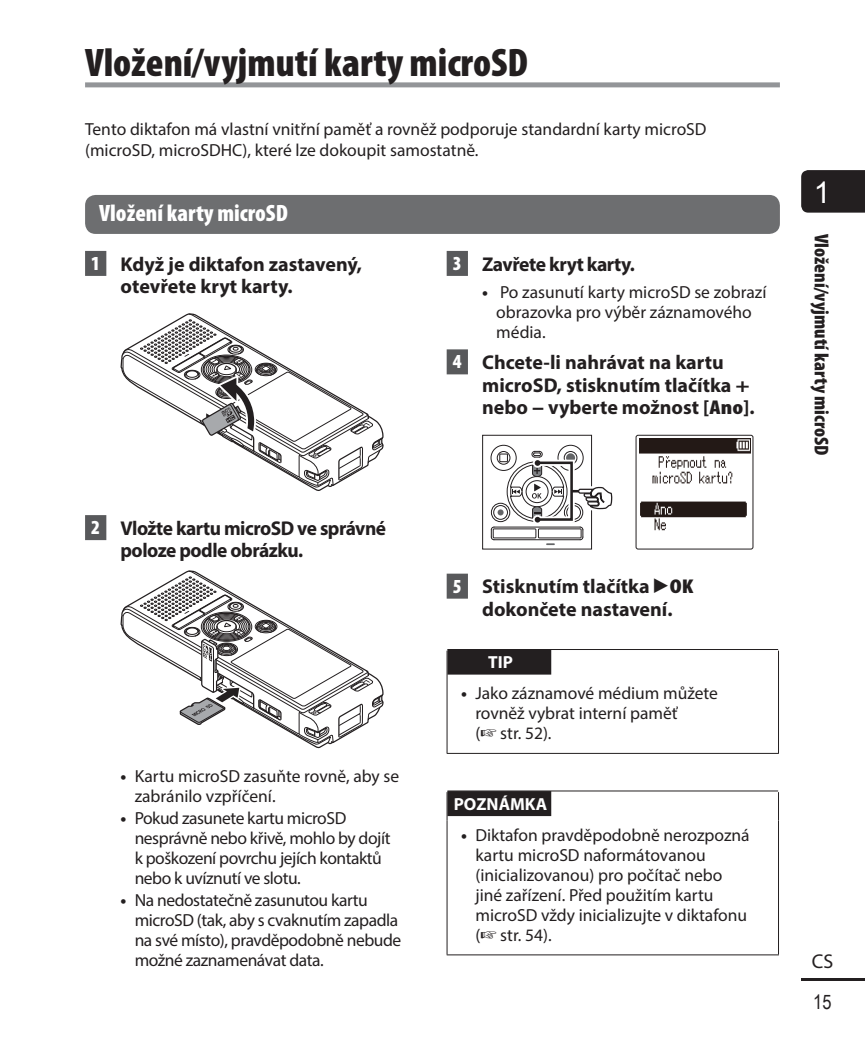
<style>
.page{position:relative;width:865px;height:1049px;background:#fff}
.page>*{position:absolute;margin:0;border:0;box-sizing:border-box;transform-origin:0 0}
.t1{font:900 condensed 40px "Myriad Pro";color:#231f20}
.t2{font:30px "Arial";color:#fff}
.t3{font:900 condensed 23.75px "Myriad Pro";color:#fff}
.t4{font:700 20px/22.5px "Myriad Pro";color:#231f20}
.t5{font:700 20px/22.5px "Myriad Pro";letter-spacing:-.025em;color:#231f20}
.t6{font:900 condensed 20px "Myriad Pro";color:#231f20}
.t7{font:20px "Arial Narrow";color:#231f20}
.t8{font:20px "Myriad Pro";color:#231f20}
.t9{font:17.5px/20px "Myriad Pro";color:#231f20}
.t10{font:17.5px/20px "Myriad Pro";letter-spacing:-.025em;color:#231f20}
.t11{font:700 17.5px "Myriad Pro";color:#fff}
.s1{font-weight:900;font-stretch:condensed;color:#fff}
.s2{font-weight:700}
.s3{font-weight:900;font-stretch:condensed}
.s4{font-family:"AP Yakumono";font-weight:400}
</style>
<div class="page">
<div style="left:801px;top:170px;width:64px;height:43px;background:#231f20"></div>
<hr style="left:801px;top:978px;width:64px;height:3px;background:#231f20">
<div style="left:85px;top:195px;width:695px;height:39px;background:#6d6e70;border-radius:11px"></div>
<div style="left:85px;top:251px;width:21px;height:25px;background:#58595b"></div>
<div style="left:85px;top:515px;width:21px;height:25px;background:#58595b"></div>
<svg style="left:122px;top:313px;width:262px;height:175px"></svg>
<svg style="left:122px;top:571px;width:262px;height:174px"></svg>
<div style="left:446px;top:251px;width:22px;height:25px;background:#58595b"></div>
<div style="left:446px;top:349px;width:22px;height:25px;background:#58595b"></div>
<div style="left:446px;top:574px;width:22px;height:25px;background:#58595b"></div>
<div style="left:635px;top:435px;width:118px;height:114px;border:1px solid #231f20;border-radius:2px"></div>
<div style="left:482px;top:435px;width:110px;height:114px;border:1px solid #231f20"></div>
<hr style="left:494px;top:539px;width:86px;height:1px;background:#231f20">
<hr style="left:494px;top:527px;width:86px;height:1px;background:#231f20">
<svg style="left:490px;top:526px;width:4px;height:14px"></svg>
<div style="left:491px;top:503px;width:19px;height:19px;border:1px solid #231f20;border-radius:50%"></div>
<div style="left:493px;top:505px;width:15px;height:15px;border:1px solid #231f20;border-radius:50%"></div>
<div style="left:490px;top:445px;width:26px;height:26px;border:1px solid #231f20;border-radius:50%"></div>
<div style="left:497px;top:451px;width:13px;height:13px;border:1px solid #231f20;border-radius:50%"></div>
<div style="left:564px;top:503px;width:19px;height:19px;border:1px solid #231f20;border-radius:50%"></div>
<div style="left:566px;top:505px;width:15px;height:15px;border:1px solid #231f20;border-radius:50%"></div>
<div style="left:557px;top:445px;width:26px;height:26px;border:1px solid #231f20;border-radius:50%"></div>
<div style="left:564px;top:451px;width:13px;height:13px;border:1px solid #231f20;border-radius:50%"></div>
<svg style="left:579px;top:526px;width:4px;height:14px"></svg>
<svg style="left:566px;top:453px;width:9px;height:9px"></svg>
<svg style="left:497px;top:509px;width:6px;height:6px"></svg>
<svg style="left:546px;top:543px;width:9px;height:2px"></svg>
<div style="left:493px;top:528px;width:43px;height:10px;border:1px solid #231f20"></div>
<div style="left:538px;top:528px;width:43px;height:10px;border:1px solid #231f20"></div>
<div style="left:499px;top:454px;width:9px;height:8px;border:1px solid #231f20"></div>
<img style="left:639px;top:438px;width:111px;height:93px">
<div style="left:533px;top:515px;width:9px;height:9px;border:4px solid #fff;border-radius:50%"></div>
<div style="left:536px;top:460px;width:38px;height:63px;border:6px solid #fff"></div>
<svg style="left:571px;top:434px;width:42px;height:80px"></svg>
<div style="left:538px;top:461px;width:35px;height:60px;border:3px solid #231f20"></div>
<svg style="left:510px;top:451px;width:54px;height:71px"></svg>
<svg style="left:446px;top:651px;width:1px;height:28px"></svg>
<svg style="left:778px;top:651px;width:1px;height:28px"></svg>
<hr style="left:446px;top:679px;width:1px;height:74px;background:#231f20">
<hr style="left:778px;top:679px;width:1px;height:74px;background:#231f20">
<hr style="left:446px;top:753px;width:333px;height:1px;background:#231f20">
<hr style="left:447px;top:649px;width:331px;height:1px;background:#231f20">
<div style="left:447px;top:649px;width:104px;height:25px;background:#231f20"></div>
<svg style="left:446px;top:792px;width:1px;height:28px"></svg>
<svg style="left:778px;top:792px;width:1px;height:28px"></svg>
<hr style="left:446px;top:820px;width:1px;height:134px;background:#231f20">
<hr style="left:778px;top:820px;width:1px;height:134px;background:#231f20">
<hr style="left:446px;top:954px;width:333px;height:1px;background:#231f20">
<hr style="left:447px;top:790px;width:331px;height:1px;background:#231f20">
<div style="left:447px;top:791px;width:104px;height:25px;background:#231f20"></div>
<div style="left:85px;top:82px;width:695px;height:5px;background:#939598"></div>
<h1 class="t1" style="left:85px;top:47px;width:444px">Vložení/vyjmutí karty microSD</h1>
<p class="t9" style="left:85px;top:120px;width:623px;line-height:21.2px">Tento diktafon má vlastní vnitřní paměť a rovněž podporuje standardní karty microSD (microSD, microSDHC), které lze dokoupit samostatně.</p>
<h3 class="t3" style="left:99px;top:204px;width:190px">Vložení karty microSD</h3>
<p class="t4" style="left:120px;top:254px;width:243px;text-indent:-29px"><span class="s1">1</span> Když je diktafon zastavený, otevřete kryt karty.</p>
<p class="t5" style="left:120px;top:518px;width:267px;text-indent:-29px"><span class="s1">2</span> Vložte kartu microSD ve správné poloze podle obrázku.</p>
<p class="t9" style="left:135px;top:767px;width:266px;text-indent:-14px"><span class="s2">•</span> Kartu microSD zasuňte rovně, aby se zabránilo vzpříčení.</p>
<p class="t10" style="left:135px;top:809px;width:257px;text-indent:-14px"><span class="s2">•</span> Pokud zasunete kartu microSD nesprávně nebo křivě, mohlo by dojít k poškození povrchu jejích kontaktů nebo k uvíznutí ve slotu.</p>
<p class="t10" style="left:135px;top:891px;width:268px;text-indent:-14px"><span class="s2">•</span> Na nedostatečně zasunutou kartu microSD (tak, aby s cvaknutím zapadla na své místo), pravděpodobně nebude možné zaznamenávat data.</p>
<p class="t5" style="left:453px;top:254px;width:184px"><span class="s1">3</span> Zavřete kryt karty.</p>
<p class="t9" style="left:496px;top:283px;width:272px;text-indent:-14px"><span class="s2">•</span> Po zasunutí karty microSD se zobrazí obrazovka pro výběr záznamového média.</p>
<p class="t4" style="left:482px;top:352px;width:274px;text-indent:-29px"><span class="s1">4</span> Chcete-li nahrávat na kartu microSD, stisknutím tlačítka <span class="s3">+ </span>nebo <span class="s3">–</span> vyberte možnost [<span class="s3">Ano</span>].</p>
<p class="t4" style="left:453px;top:577px;width:242px;text-align:center"><span class="s1">5</span> Stisknutím tlačítka <span class="s4">`</span><span class="s3">OK </span>dokončete nastavení.</p>
<p class="t11" style="left:488px;top:656px;width:26px">TIP</p>
<p class="t9" style="left:475px;top:684px;width:244px;text-indent:-14px"><span class="s2">•</span> Jako záznamové médium můžete rovněž vybrat interní paměť<br>(☞ str. 52).</p>
<p class="t11" style="left:454px;top:797px;width:95px">POZNÁMKA</p>
<p class="t9" style="left:475px;top:826px;width:276px;text-indent:-14px"><span class="s2">•</span> Diktafon pravděpodobně nerozpozná kartu microSD naformátovanou (inicializovanou) pro počítač nebo jiné zařízení. Před použitím kartu microSD vždy inicializujte v diktafonu (☞ str. 54).</p>
<h2 class="t2" style="left:814px;top:176px;width:18px">1</h2>
<p class="t6" style="left:829px;top:234px;width:223px;rotate:90deg">Vložení/vyjmutí karty microSD</p>
<p class="t8" style="left:811px;top:953px;width:23px">CS</p>
<p class="t7" style="left:813px;top:991px;width:20px">15</p>
</div>
